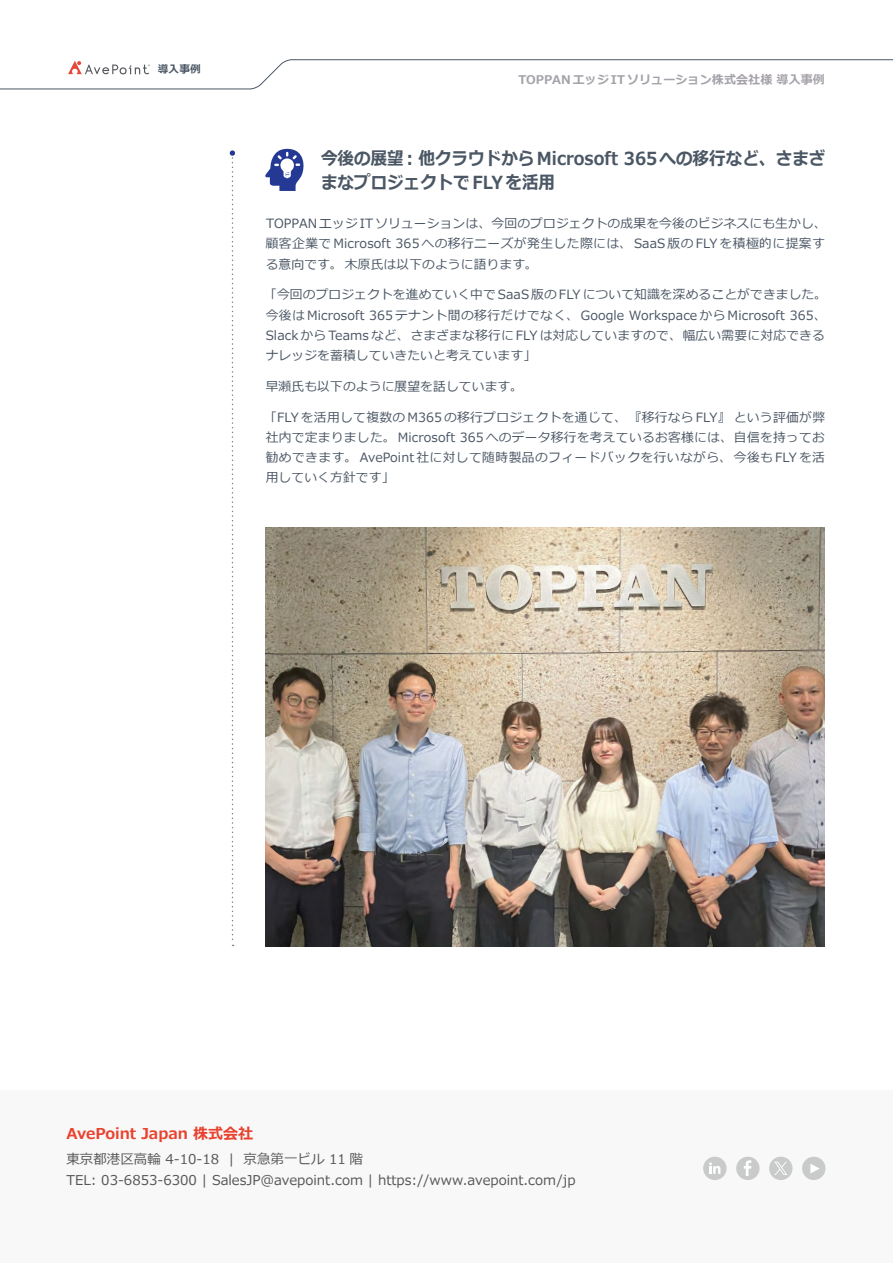
<style>
.page{position:relative;width:893px;height:1263px;background:#fff}
.page>*{position:absolute;margin:0;border:0;box-sizing:border-box;transform-origin:0 0}
.t1{font:700 18px/24px "Meiryo";color:#4b5765;scale:.92 1}
.t2{font:700 15px "Meiryo";color:#e9422f}
.t3{font:13.5px/21px "Meiryo";color:#585757}
.t4{font:12.75px/20.2px "Meiryo";letter-spacing:.01em;color:#4b5765}
.t5{font:700 12px "Meiryo";letter-spacing:.01em;color:#a6a2a9}
.t6{font:700 10.65px "Meiryo";color:#4b5765}
</style>
<div class="page">
<svg style="left:0;top:59px;width:893px;height:30px"></svg>
<svg style="left:265px;top:148px;width:39px;height:43px"></svg>
<div style="left:0;top:1091px;width:893px;height:172px;background:#f8f8f8"></div>
<div style="left:703px;top:1157px;width:23px;height:23px;background:#c9caca;border-radius:50%"></div>
<svg style="left:709px;top:1162px;width:11px;height:12px"></svg>
<div style="left:736px;top:1157px;width:24px;height:23px;background:#c9caca;border-radius:50%"></div>
<svg style="left:744px;top:1160px;width:7px;height:16px"></svg>
<div style="left:769px;top:1157px;width:23px;height:23px;background:#c9caca;border-radius:50%"></div>
<svg style="left:774px;top:1162px;width:13px;height:13px"></svg>
<div style="left:802px;top:1157px;width:23px;height:23px;background:#c9caca;border-radius:50%"></div>
<svg style="left:810px;top:1164px;width:10px;height:9px"></svg>
<img style="left:266px;top:527px;width:559px;height:419px">
<svg style="left:230px;top:150px;width:5px;height:796px"></svg>
<p class="t6" style="left:158px;top:62px;width:44px">導入事例</p>
<p class="t5" style="left:518px;top:72px;width:308px">TOPPANエッジITソリューション株式会社様 導入事例</p>
<h1 class="t1" style="left:321px;top:148px;width:550px">今後の展望: 他クラウドからMicrosoft 365への移行など、さまざまなプロジェクトでFLYを活用</h1>
<p class="t4" style="left:266px;top:214px;width:562px">TOPPANエッジ ITソリューションは、今回のプロジェクトの成果を今後のビジネスにも生かし、顧客企業で Microsoft 365への移行ニーズが発生した際には、 SaaS 版の FLY を積極的に提案する意向です。木原氏は以下のように語ります。</p>
<p class="t4" style="left:264px;top:285px;width:564px">「今回のプロジェクトを進めていく中で SaaS版の FLYについて知識を深めることができました。今後は Microsoft 365テナント間の移行だけでなく、 Google Workspace から Microsoft 365、Slackから Teamsなど、さまざまな移行に FLYは対応していますので、幅広い需要に対応できるナレッジを蓄積していきたいと考えています」</p>
<p class="t4" style="left:266px;top:377px;width:258px">早瀬氏も以下のように展望を話しています。</p>
<p class="t4" style="left:264px;top:407px;width:562px;text-align:justify">「FLY を活用して複数の M365の移行プロジェクトを通じて、『移行なら FLY』という評価が弊社内で定まりました。 Microsoft 365へのデータ移行を考えているお客様には、自信を持ってお勧めできます。 AvePoint 社に対して随時製品のフィードバックを行いながら、今後も FLY を活用していく方針です」</p>
<p class="t2" style="left:66px;top:1123px;width:188px">AvePoint Japan 株式会社</p>
<p class="t3" style="left:66px;top:1149px;width:511px">東京都港区高輪 4-10-18 | 京急第一ビル 11 階<br>TEL: 03-6853-6300 | SalesJP@avepoint.com | https://www.avepoint.com/jp</p>
</div>
